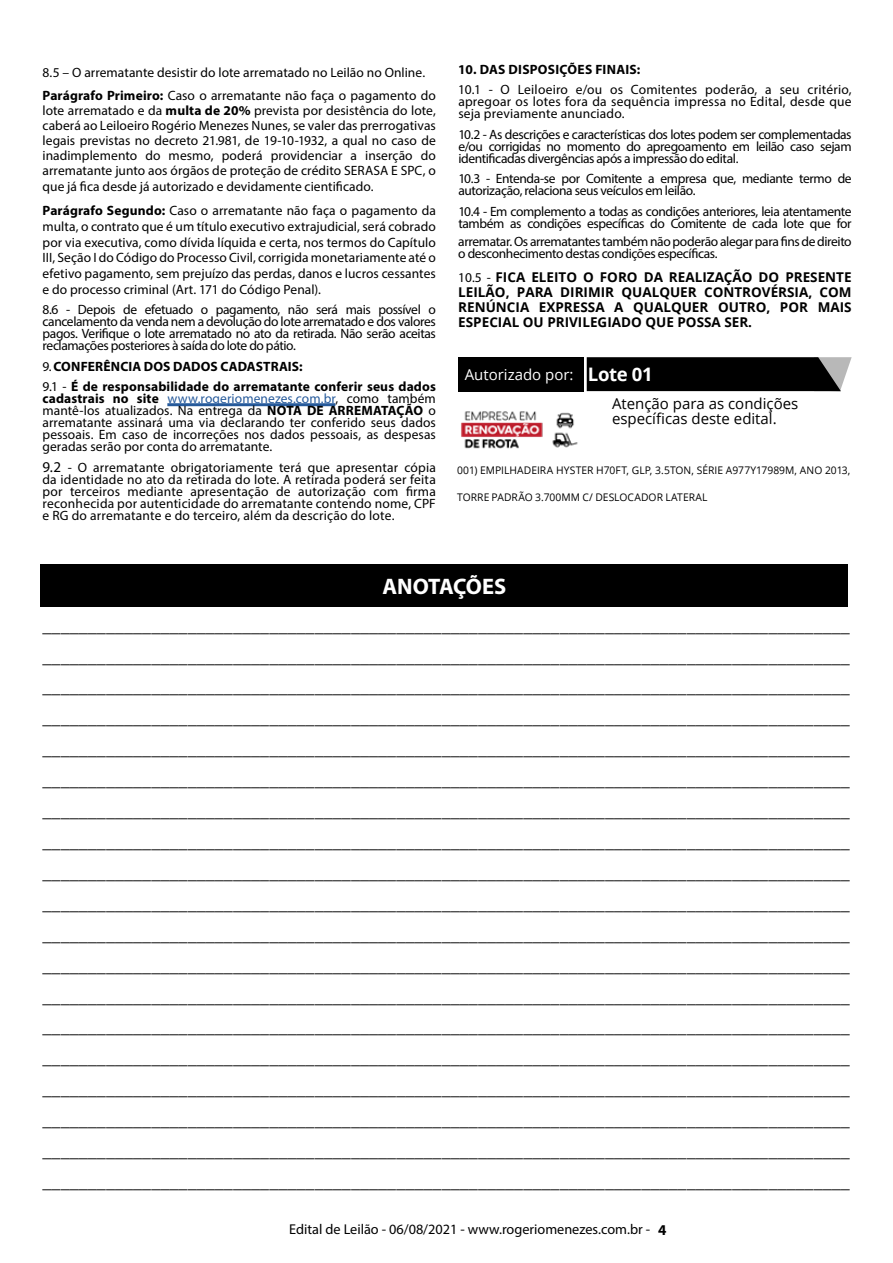
<style>
.page{position:relative;width:893px;height:1263px;background:#fff}
.page>*{position:absolute;margin:0;border:0;box-sizing:border-box;transform-origin:0 0}
.t1{font:700 22.5px "Myriad Pro";letter-spacing:-.015em;color:#fff}
.t2{font:18px/30.9px "Minion Pro";color:#000;text-align:justify}
.t3{font:15px/15px "Open Sans";color:#000}
.t4{font:15px "Open Sans";color:#fff}
.t5{font:14.25px "Myriad Pro";color:#000}
.t6{font:13.5px/12px "Myriad Pro";letter-spacing:-.025em;color:#000;text-align:justify}
.t7{font:700 13.5px/15px "Open Sans";color:#000;text-align:justify}
.t8{font:13.5px/23.5px "Myriad Pro";letter-spacing:.005em;color:#000}
.t9{font:700 13.5px/20.5px "Myriad Pro";letter-spacing:.01em;color:#000}
.t10{font:10.5px "Open Sans";letter-spacing:.005em;color:#000}
.s1{font-weight:700}
.s2{font-weight:400}
.s3{color:#265a9b}
.s4{font-size:15px}
.s5{font-family:"Myriad Pro";font-weight:400}
.s6{font-weight:700;font-size:18.6px}
.s7{font-weight:700;font-size:15px}
</style>
<div class="page">
<hr style="left:167px;top:403px;width:168px;height:3px;background:#265a9b">
<div style="left:40px;top:564px;width:808px;height:42px;background:#000"></div>
<div style="left:458px;top:357px;width:125px;height:34px;background:#000"></div>
<svg style="left:587px;top:357px;width:265px;height:34px;background:#121212"></svg>
<img style="left:461px;top:411px;width:117px;height:38px">
<p class="t8" style="left:43px;top:60px;width:395px">8.5 – O arrematante desistir do lote arrematado no Leilão no Online.<br><span class="s1">Parágrafo Primeiro:</span> Caso o arrematante não faça o pagamento do</p>
<p class="t6" style="left:43px;top:103px;width:395px;line-height:15.1px">lote arrematado e da <span class="s1">multa de 20%</span> prevista por desistência do lote, caberá ao Leiloeiro Rogério Menezes Nunes, se valer das prerrogativas legais previstas no decreto 21.981, de 19-10-1932, a qual no caso de inadimplemento do mesmo, poderá providenciar a inserção do arrematante junto aos órgãos de proteção de crédito SERASA E SPC, o que já fica desde já autorizado e devidamente cientificado.</p>
<p class="t6" style="left:43px;top:202px;width:395px;line-height:15.8px"><span class="s1">Parágrafo Segundo:</span> Caso o arrematante não faça o pagamento da multa, o contrato que é um título executivo extrajudicial, será cobrado por via executiva, como dívida líquida e certa, nos termos do Capítulo III, Seção I do Código do Processo Civil, corrigida monetariamente até o efetivo pagamento, sem prejuízo das perdas, danos e lucros cessantes e do processo criminal (Art. 171 do Código Penal).</p>
<p class="t6" style="left:43px;top:304px;width:395px">8.6 - Depois de efetuado o pagamento, não será mais possível o cancelamento da venda nem a devolução do lote arrematado e dos valores pagos. Verifique o lote arrematado no ato da retirada. Não serão aceitas reclamações posteriores à saída do lote do pátio.</p>
<p class="t9" style="left:43px;top:356px;width:395px"><span class="s2">9.</span> CONFERÊNCIA DOS DADOS CADASTRAIS:<br><span class="s2">9.1 -</span> É de responsabilidade do arrematante conferir seus dados</p>
<p class="t6" style="left:43px;top:393px;width:395px"><span class="s1">cadastrais no site</span> <span class="s3">www.rogeriomenezes.com.br</span>, como também mantê-los atualizados. Na entrega da <span class="s1">NOTA DE ARREMATAÇÃO</span> o arrematante assinará uma via declarando ter conferido seus dados pessoais. Em caso de incorreções nos dados pessoais, as despesas geradas serão por conta do arrematante.</p>
<p class="t6" style="left:43px;top:461px;width:395px"><span class="s4">9.2</span> - O arrematante obrigatoriamente terá que apresentar cópia da identidade no ato da retirada do lote. A retirada poderá ser feita por terceiros mediante apresentação de autorização com firma reconhecida por autenticidade do arrematante contendo nome, CPF e RG do arrematante e do terceiro, além da descrição do lote.</p>
<p class="t9" style="left:458px;top:59px;width:184px">10. DAS DISPOSIÇÕES FINAIS:</p>
<p class="t6" style="left:458px;top:84px;width:395px">10.1 - O Leiloeiro e/ou os Comitentes poderão, a seu critério, apregoar os lotes fora da sequência impressa no Edital, desde que seja previamente anunciado.</p>
<p class="t6" style="left:458px;top:128px;width:395px">10.2 - As descrições e características dos lotes podem ser complementadas e/ou corrigidas no momento do apregoamento em leilão caso sejam identificadas divergências após a impressão do edital.</p>
<p class="t6" style="left:458px;top:173px;width:395px">10.3 - Entenda-se por Comitente a empresa que, mediante termo de autorização, relaciona seus veículos em leilão.</p>
<p class="t6" style="left:458px;top:205px;width:395px">10.4 - Em complemento a todas as condições anteriores, leia atentamente também as condições específicas do Comitente de cada lote que for</p>
<p class="t6" style="left:458px;top:235px;width:395px">arrematar. Os arrematantes também não poderão alegar para fins de direito o desconhecimento destas condições específicas.</p>
<p class="t7" style="left:458px;top:269px;width:395px"><span class="s5">10.5 -</span> FICA ELEITO O FORO DA REALIZAÇÃO DO PRESENTE LEILÃO, PARA DIRIMIR QUALQUER CONTROVÉRSIA, COM RENÚNCIA EXPRESSA A QUALQUER OUTRO, POR MAIS ESPECIAL OU PRIVILEGIADO QUE POSSA SER.</p>
<p class="t4" style="left:465px;top:365px;width:190px">Autorizado por: <span class="s6">Lote 01</span></p>
<p class="t3" style="left:612px;top:396px;width:188px">Atenção para as condições específicas deste edital.</p>
<p class="t10" style="left:457px;top:463px;width:395px">001) EMPILHADEIRA HYSTER H70FT, GLP, 3.5TON, SÉRIE A977Y17989M, ANO 2013,</p>
<p class="t10" style="left:457px;top:490px;width:252px">TORRE PADRÃO 3.700MM C/ DESLOCADOR LATERAL</p>
<h1 class="t1" style="left:382px;top:571px;width:125px">ANOTAÇÕES</h1>
<p class="t2" style="left:43px;top:610px;width:809px">_________________________________________________________________________________________ _________________________________________________________________________________________ _________________________________________________________________________________________ _________________________________________________________________________________________ _________________________________________________________________________________________ _________________________________________________________________________________________ _________________________________________________________________________________________ _________________________________________________________________________________________ _________________________________________________________________________________________ _________________________________________________________________________________________ _________________________________________________________________________________________ _________________________________________________________________________________________ _________________________________________________________________________________________ _________________________________________________________________________________________ _________________________________________________________________________________________ _________________________________________________________________________________________ _________________________________________________________________________________________ _________________________________________________________________________________________ _________________________________________________________________________________________</p>
<p class="t5" style="left:289px;top:1220px;width:379px">Edital de Leilão - 06/08/2021 - www.rogeriomenezes.com.br - <span class="s7">4</span></p>
</div>
